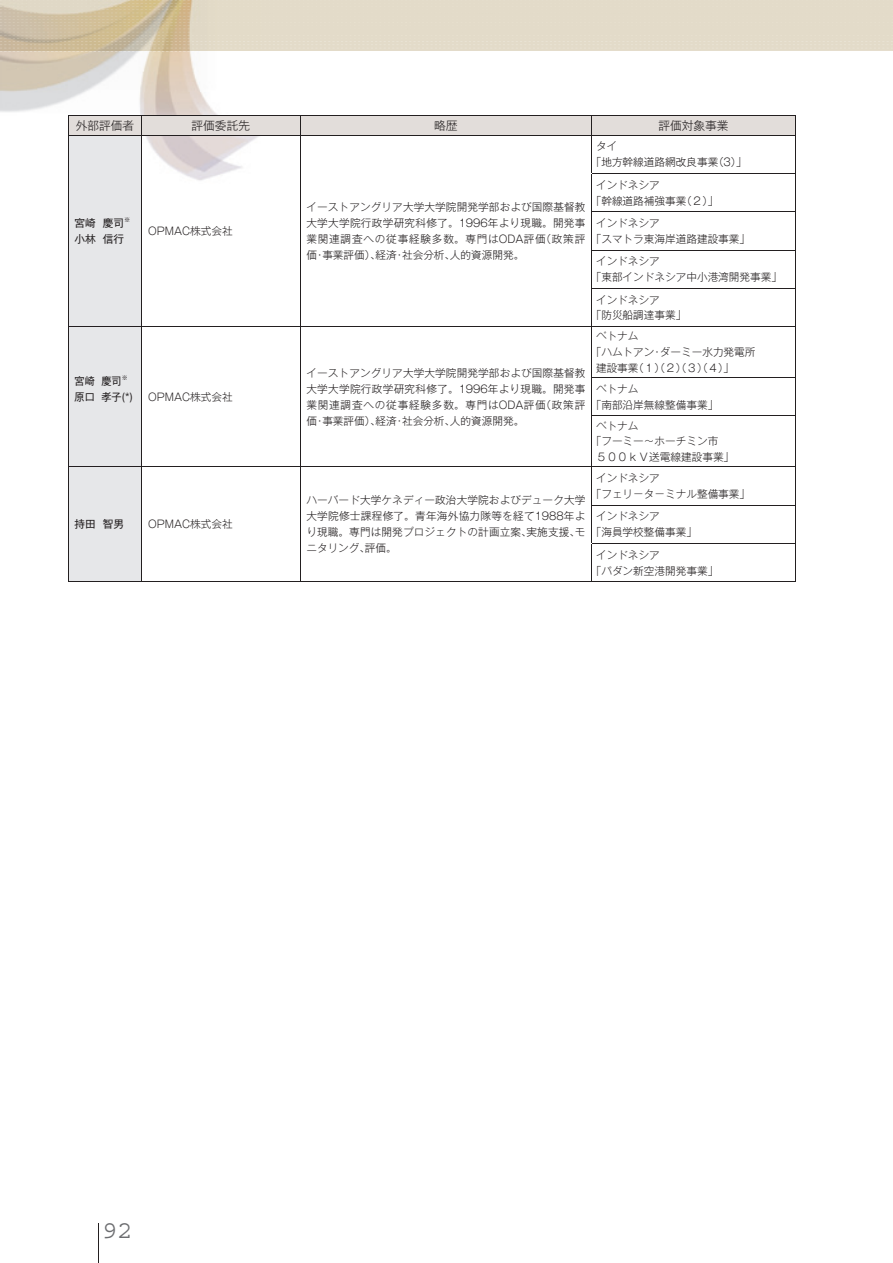
<style>
.page{position:relative;width:893px;height:1263px;background:#fff}
.page>*{position:absolute;margin:0;border:0;box-sizing:border-box;transform-origin:0 0}
.t1{font:25.5px "Courier";color:#6c6d70}
.t2{font:300 11.7px "Gothic MB101 Pro";color:#231f20}
.t3{font:300 10.65px/15.9px "Gothic MB101 Pro";color:#231f20}
.t4{font:10.65px "Gothic MB101 Pro";color:#231f20}
.t5{font:10.65px "Gothic MB101 Pro";color:#231f20;scale:.95 1}
.t6{font:6.15px "Gothic MB101 Pro";color:#231f20}
.t7{font:6.15px "Gothic MB101 Pro";color:#231f20;scale:.95 1}
</style>
<div class="page">
<div style="left:0;top:0;width:893px;height:51px;background:#e3dbc9"></div>
<hr style="left:98px;top:1224px;width:1px;height:39px;background:#231f20">
<img style="left:0;top:0;width:218px;height:115px">
<img style="left:0;top:41px;width:218px;height:1px">
<img style="left:0;top:45px;width:218px;height:1px">
<img style="left:0;top:48px;width:218px;height:1px">
<img style="left:0;top:51px;width:218px;height:1px">
<svg style="left:68px;top:115px;width:728px;height:467px"></svg>
<hr style="left:68px;top:135px;width:74px;height:1px;background:#231f20">
<hr style="left:68px;top:135px;width:1px;height:38px;background:#231f20">
<hr style="left:142px;top:135px;width:158px;height:1px;background:#231f20">
<hr style="left:141px;top:135px;width:1px;height:38px;background:#231f20">
<hr style="left:300px;top:135px;width:292px;height:1px;background:#231f20">
<hr style="left:300px;top:135px;width:1px;height:38px;background:#231f20">
<hr style="left:592px;top:135px;width:203px;height:1px;background:#231f20">
<hr style="left:592px;top:135px;width:1px;height:38px;background:#231f20">
<hr style="left:795px;top:135px;width:1px;height:38px;background:#231f20">
<hr style="left:68px;top:173px;width:1px;height:39px;background:#231f20">
<hr style="left:141px;top:173px;width:1px;height:39px;background:#231f20">
<hr style="left:300px;top:173px;width:1px;height:39px;background:#231f20">
<hr style="left:592px;top:174px;width:1px;height:38px;background:#231f20">
<hr style="left:795px;top:174px;width:1px;height:38px;background:#231f20">
<hr style="left:68px;top:212px;width:1px;height:38px;background:#231f20">
<hr style="left:141px;top:212px;width:1px;height:38px;background:#231f20">
<hr style="left:300px;top:212px;width:1px;height:38px;background:#231f20">
<hr style="left:592px;top:212px;width:1px;height:38px;background:#231f20">
<hr style="left:795px;top:212px;width:1px;height:38px;background:#231f20">
<hr style="left:68px;top:250px;width:1px;height:38px;background:#231f20">
<hr style="left:141px;top:250px;width:1px;height:38px;background:#231f20">
<hr style="left:300px;top:250px;width:1px;height:38px;background:#231f20">
<hr style="left:592px;top:250px;width:1px;height:38px;background:#231f20">
<hr style="left:795px;top:250px;width:1px;height:38px;background:#231f20">
<hr style="left:68px;top:288px;width:1px;height:38px;background:#231f20">
<hr style="left:141px;top:288px;width:1px;height:38px;background:#231f20">
<hr style="left:300px;top:288px;width:1px;height:38px;background:#231f20">
<hr style="left:592px;top:288px;width:1px;height:38px;background:#231f20">
<hr style="left:795px;top:288px;width:1px;height:38px;background:#231f20">
<hr style="left:68px;top:327px;width:1px;height:51px;background:#231f20">
<hr style="left:141px;top:327px;width:1px;height:51px;background:#231f20">
<hr style="left:300px;top:327px;width:1px;height:51px;background:#231f20">
<hr style="left:592px;top:327px;width:1px;height:50px;background:#231f20">
<hr style="left:795px;top:327px;width:1px;height:50px;background:#231f20">
<hr style="left:68px;top:378px;width:1px;height:38px;background:#231f20">
<hr style="left:141px;top:378px;width:1px;height:38px;background:#231f20">
<hr style="left:300px;top:378px;width:1px;height:38px;background:#231f20">
<hr style="left:592px;top:378px;width:1px;height:38px;background:#231f20">
<hr style="left:795px;top:378px;width:1px;height:38px;background:#231f20">
<hr style="left:68px;top:416px;width:1px;height:51px;background:#231f20">
<hr style="left:141px;top:416px;width:1px;height:51px;background:#231f20">
<hr style="left:300px;top:416px;width:1px;height:51px;background:#231f20">
<hr style="left:592px;top:416px;width:1px;height:51px;background:#231f20">
<hr style="left:795px;top:416px;width:1px;height:51px;background:#231f20">
<hr style="left:68px;top:467px;width:1px;height:38px;background:#231f20">
<hr style="left:141px;top:467px;width:1px;height:38px;background:#231f20">
<hr style="left:300px;top:467px;width:1px;height:38px;background:#231f20">
<hr style="left:592px;top:467px;width:1px;height:38px;background:#231f20">
<hr style="left:795px;top:467px;width:1px;height:38px;background:#231f20">
<hr style="left:68px;top:505px;width:1px;height:38px;background:#231f20">
<hr style="left:141px;top:505px;width:1px;height:38px;background:#231f20">
<hr style="left:300px;top:505px;width:1px;height:38px;background:#231f20">
<hr style="left:592px;top:505px;width:1px;height:38px;background:#231f20">
<hr style="left:795px;top:505px;width:1px;height:38px;background:#231f20">
<hr style="left:68px;top:543px;width:1px;height:38px;background:#231f20">
<hr style="left:141px;top:543px;width:1px;height:38px;background:#231f20">
<hr style="left:300px;top:543px;width:1px;height:38px;background:#231f20">
<hr style="left:592px;top:544px;width:1px;height:37px;background:#231f20">
<hr style="left:795px;top:544px;width:1px;height:37px;background:#231f20">
<hr style="left:592px;top:173px;width:203px;height:1px;background:#231f20">
<hr style="left:592px;top:212px;width:203px;height:1px;background:#231f20">
<hr style="left:592px;top:250px;width:203px;height:1px;background:#231f20">
<hr style="left:592px;top:288px;width:203px;height:1px;background:#231f20">
<hr style="left:68px;top:326px;width:74px;height:1px;background:#231f20">
<hr style="left:142px;top:326px;width:158px;height:1px;background:#231f20">
<hr style="left:300px;top:326px;width:292px;height:1px;background:#231f20">
<hr style="left:592px;top:326px;width:203px;height:1px;background:#231f20">
<hr style="left:592px;top:377px;width:203px;height:1px;background:#231f20">
<hr style="left:592px;top:416px;width:203px;height:1px;background:#231f20">
<hr style="left:68px;top:467px;width:74px;height:1px;background:#231f20">
<hr style="left:142px;top:467px;width:158px;height:1px;background:#231f20">
<hr style="left:300px;top:467px;width:292px;height:1px;background:#231f20">
<hr style="left:592px;top:467px;width:203px;height:1px;background:#231f20">
<hr style="left:592px;top:505px;width:203px;height:1px;background:#231f20">
<hr style="left:592px;top:543px;width:203px;height:1px;background:#231f20">
<hr style="left:68px;top:581px;width:74px;height:1px;background:#231f20">
<hr style="left:142px;top:581px;width:158px;height:1px;background:#231f20">
<hr style="left:300px;top:581px;width:292px;height:1px;background:#231f20">
<hr style="left:592px;top:581px;width:203px;height:1px;background:#231f20">
<img style="left:0;top:35px;width:218px;height:4px">
<p class="t2" style="left:76px;top:115px;width:60px">外部評価者</p>
<p class="t2" style="left:192px;top:115px;width:60px">評価委託先</p>
<p class="t2" style="left:434px;top:115px;width:25px">略歴</p>
<p class="t2" style="left:658px;top:115px;width:72px">評価対象事業</p>
<p class="t4" style="left:75px;top:214px;width:51px">宮崎 慶司</p>
<p class="t6" style="left:124px;top:214px;width:8px">※</p>
<p class="t4" style="left:75px;top:230px;width:51px">小林 信行</p>
<p class="t3" style="left:148px;top:221px;width:86px">OPMAC株式会社</p>
<p class="t5" style="left:75px;top:372px;width:51px">宮崎 慶司</p>
<p class="t7" style="left:122px;top:372px;width:8px">※</p>
<p class="t5" style="left:75px;top:388px;width:63px">原口 孝子(*)</p>
<p class="t3" style="left:148px;top:387px;width:86px">OPMAC株式会社</p>
<p class="t4" style="left:75px;top:515px;width:51px">持田 智男</p>
<p class="t3" style="left:148px;top:515px;width:86px">OPMAC株式会社</p>
<p class="t3" style="left:306px;top:198px;width:281px;text-align:justify">イーストアングリア大学大学院開発学部および国際基督教大学大学院行政学研究科修了。1996年より現職。開発事業関連調査への従事経験多数。専門はODA評価（政策評価・事業評価）、経済・社会分析、人的資源開発。</p>
<p class="t3" style="left:306px;top:363px;width:281px;text-align:justify">イーストアングリア大学大学院開発学部および国際基督教大学大学院行政学研究科修了。1996年より現職。開発事業関連調査への従事経験多数。専門はODA評価（政策評価・事業評価）、経済・社会分析、人的資源開発。</p>
<p class="t3" style="left:306px;top:491px;width:281px;text-align:justify">ハーバード大学ケネディー政治大学院およびデューク大学大学院修士課程修了。青年海外協力隊等を経て1988年より現職。専門は開発プロジェクトの計画立案、実施支援、モニタリング、評価。</p>
<p class="t3" style="left:591px;top:137px;width:158px;text-indent:5px">タイ<br>「地方幹線道路網改良事業（3）」</p>
<p class="t3" style="left:591px;top:175px;width:129px;text-indent:5px">インドネシア<br>「幹線道路補強事業（２）」</p>
<p class="t3" style="left:591px;top:213px;width:161px;text-indent:5px">インドネシア<br>「スマトラ東海岸道路建設事業」</p>
<p class="t3" style="left:591px;top:252px;width:193px;text-indent:5px">インドネシア<br>「東部インドネシア中小港湾開発事業」</p>
<p class="t3" style="left:591px;top:290px;width:97px;text-indent:5px">インドネシア<br>「防災船調達事業」</p>
<p class="t3" style="left:596px;top:327px;width:44px">ベトナム</p>
<p class="t3" style="left:591px;top:343px;width:166px">「ハムトアン・ダーミー水力発電所</p>
<p class="t3" style="left:596px;top:359px;width:140px">建設事業（１）（２）（３）（４）」</p>
<p class="t3" style="left:591px;top:379px;width:129px;text-indent:5px">ベトナム<br>「南部沿岸無線整備事業」</p>
<p class="t3" style="left:596px;top:416px;width:44px">ベトナム</p>
<p class="t3" style="left:591px;top:432px;width:129px">「フーミー～ホーチミン市</p>
<p class="t3" style="left:596px;top:448px;width:140px">５００ｋＶ送電線建設事業」</p>
<p class="t3" style="left:591px;top:469px;width:161px;text-indent:5px">インドネシア<br>「フェリ－タ－ミナル整備事業」</p>
<p class="t3" style="left:591px;top:507px;width:108px;text-indent:5px">インドネシア<br>「海員学校整備事業」</p>
<p class="t3" style="left:591px;top:545px;width:129px;text-indent:5px">インドネシア<br>「パダン新空港開発事業」</p>
<p class="t1" style="left:102px;top:1218px;width:32px">92</p>
</div>
